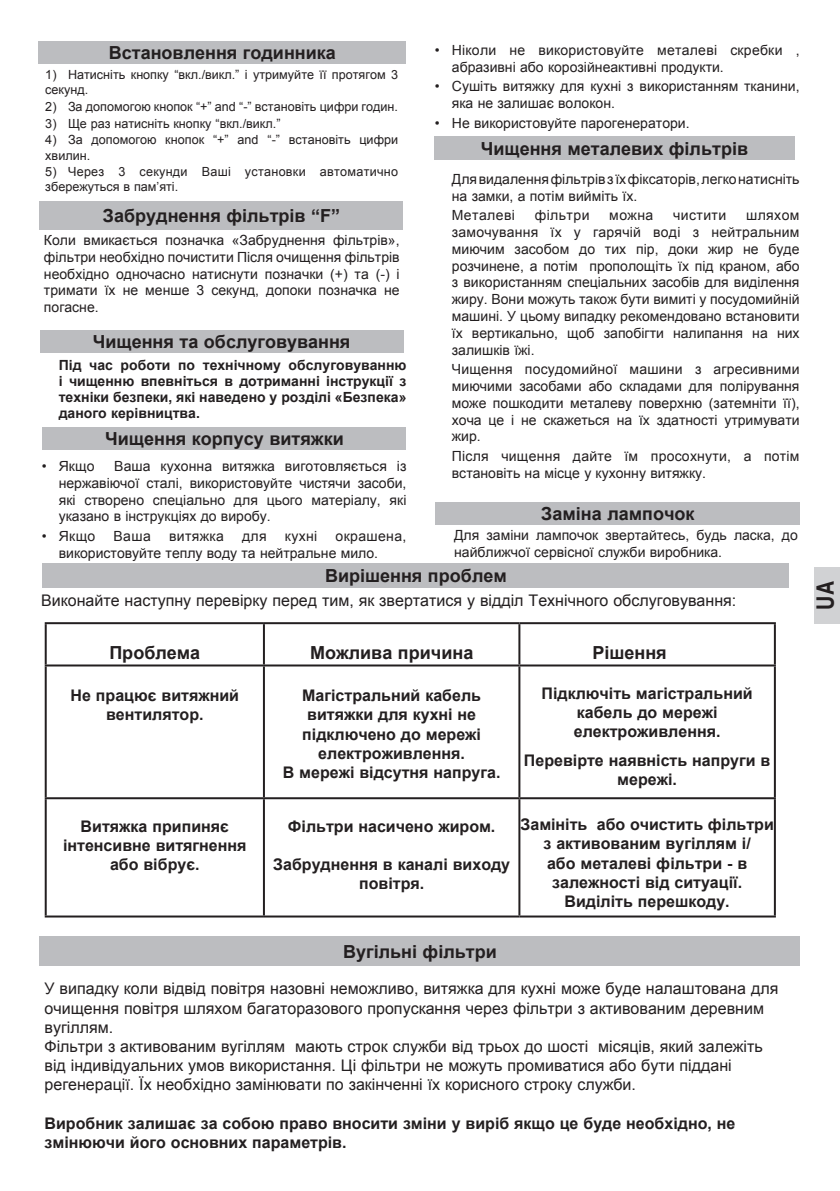
<style>
.page{position:relative;width:840px;height:1191px;background:#fff}
.page>*{position:absolute;margin:0;border:0;box-sizing:border-box;transform-origin:0 0}
.t1{font:700 condensed 24px "Helvetica";color:#231f20}
.t2{font:700 18px "Arial";color:#231f20}
.t3{font:700 16px/19.2px "Arial";color:#231f20;text-align:center}
.t4{font:16px/19.2px "Arial";color:#231f20}
.t5{font:14px/16.8px "Arial";color:#231f20}
.t6{font:700 14px/16px "Arial";color:#231f20;text-align:justify}
.t7{font:14px "Arial";letter-spacing:.03em;color:#231f20}
.t8{font:14px "Arial";letter-spacing:.025em;color:#231f20}
.t9{font:12.6px/15.2px "Arial";color:#231f20}
.t10{font:12.6px/15.2px "Arial";letter-spacing:.02em;color:#231f20}
.s1{color:#fff}
</style>
<div class="page">
<div style="left:814px;top:567px;width:25px;height:57px;background:#d1d2d4"></div>
<div style="left:40px;top:330px;width:363px;height:23px;background:#bcbdc0"></div>
<div style="left:43px;top:427px;width:363px;height:23px;background:#bcbdc0"></div>
<div style="left:434px;top:137px;width:360px;height:23px;background:#bcbdc0"></div>
<div style="left:435px;top:502px;width:364px;height:23px;background:#bcbdc0"></div>
<div style="left:43px;top:564px;width:745px;height:24px;background:#bcbdc0"></div>
<svg style="left:47px;top:624px;width:726px;height:291px"></svg>
<hr style="left:45px;top:622px;width:219px;height:2px;background:#231f20">
<hr style="left:45px;top:624px;width:2px;height:40px;background:#231f20">
<hr style="left:264px;top:622px;width:255px;height:2px;background:#231f20">
<hr style="left:263px;top:624px;width:2px;height:40px;background:#231f20">
<hr style="left:519px;top:622px;width:256px;height:2px;background:#231f20">
<hr style="left:518px;top:624px;width:2px;height:40px;background:#231f20">
<hr style="left:773px;top:624px;width:2px;height:40px;background:#231f20">
<hr style="left:45px;top:664px;width:219px;height:2px;background:#231f20">
<hr style="left:45px;top:666px;width:2px;height:131px;background:#231f20">
<hr style="left:264px;top:664px;width:255px;height:2px;background:#231f20">
<hr style="left:263px;top:666px;width:2px;height:131px;background:#231f20">
<hr style="left:519px;top:664px;width:256px;height:2px;background:#231f20">
<hr style="left:518px;top:666px;width:2px;height:131px;background:#231f20">
<hr style="left:773px;top:666px;width:2px;height:131px;background:#231f20">
<hr style="left:45px;top:797px;width:219px;height:2px;background:#231f20">
<hr style="left:45px;top:799px;width:2px;height:116px;background:#231f20">
<hr style="left:264px;top:797px;width:255px;height:2px;background:#231f20">
<hr style="left:263px;top:799px;width:2px;height:116px;background:#231f20">
<hr style="left:519px;top:797px;width:256px;height:2px;background:#231f20">
<hr style="left:518px;top:799px;width:2px;height:116px;background:#231f20">
<hr style="left:773px;top:799px;width:2px;height:116px;background:#231f20">
<hr style="left:45px;top:915px;width:219px;height:2px;background:#231f20">
<hr style="left:264px;top:915px;width:255px;height:2px;background:#231f20">
<hr style="left:519px;top:915px;width:256px;height:2px;background:#231f20">
<div style="left:38px;top:42px;width:368px;height:22px;background:#bcbdc0"></div>
<div style="left:40px;top:202px;width:363px;height:28px;background:#bcbdc0"></div>
<div style="left:40px;top:936px;width:759px;height:29px;background:#bcbdc0"></div>
<p class="t2" style="left:109px;top:41px;width:228px">Встановлення годинника</p>
<p class="t9" style="left:45px;top:67px;width:354px">1) Натисніть кнопку “вкл./викл.” і утримуйте її протягом 3 секунд.</p>
<p class="t9" style="left:45px;top:99px;width:354px">2) За допомогою кнопок “+” and “-” встановіть цифри годин.</p>
<p class="t9" style="left:45px;top:116px;width:236px">3) Ще раз натисніть кнопку “вкл./викл.”</p>
<p class="t9" style="left:45px;top:132px;width:354px">4) За допомогою кнопок “+” and “-” встановіть цифри хвилин.</p>
<p class="t10" style="left:45px;top:164px;width:354px">5) Через 3 секунди Ваші установки автоматично збережуться в пам’яті.</p>
<p class="t2" style="left:103px;top:204px;width:239px">Забруднення фільтрів “F”</p>
<p class="t5" style="left:44px;top:232px;width:357px;text-align:justify">Коли вмикається позначка «Забруднення фільтрів», фільтри необхідно почистити Після очищення фільтрів необхідно одночасно натиснути позначки (+) та (-) і тримати їх не менше 3 секунд, допоки позначка не погасне.</p>
<p class="t2" style="left:93px;top:330px;width:259px">Чищення та обслуговування</p>
<p class="t6" style="left:59px;top:357px;width:349px">Під час роботи по технічному обслуговуванню і чищенню впевніться в дотриманні інструкції з техніки безпеки, які наведено у розділі «Безпека» даного керівництва.</p>
<p class="t2" style="left:105px;top:427px;width:240px">Чищення корпусу витяжки</p>
<p class="t5" style="left:42px;top:458px;width:54px">• Якщо</p>
<p class="t5" style="left:59px;top:458px;width:349px;text-align:justify;text-indent:55px">Ваша кухонна витяжка виготовляється із нержавіючої сталі, використовуйте чистячи засоби, які створено спеціально для цього матеріалу, які указано в інструкціях до виробу.</p>
<p class="t5" style="left:42px;top:528px;width:55px">• Якщо</p>
<p class="t5" style="left:113px;top:528px;width:39px">Ваша</p>
<p class="t8" style="left:169px;top:527px;width:56px">витяжка</p>
<p class="t5" style="left:242px;top:528px;width:26px">для</p>
<p class="t5" style="left:285px;top:528px;width:34px">кухні</p>
<p class="t5" style="left:59px;top:528px;width:349px;text-indent:276px">окрашена, використовуйте теплу воду та нейтральне мило.</p>
<p class="t5" style="left:451px;top:42px;width:349px;text-indent:-17px">• Ніколи не використовуйте металеві скребки , абразивні або корозійнеактивні продукти.</p>
<p class="t5" style="left:451px;top:78px;width:349px;text-indent:-17px">• Сушіть витяжку для кухні з використанням тканини, яка не залишає волокон.</p>
<p class="t5" style="left:434px;top:114px;width:256px">• Не використовуйте парогенератори.</p>
<p class="t2" style="left:480px;top:137px;width:269px">Чищення металевих фільтрів</p>
<p class="t5" style="left:451px;top:170px;width:349px">Длявидаленняфільтрівз їхфіксаторів,легконатисніть на замки, а потім вийміть їх.</p>
<p class="t7" style="left:434px;top:206px;width:82px"><span class="s1">•</span> Металеві</p>
<p class="t7" style="left:534px;top:206px;width:56px">фільтри</p>
<p class="t5" style="left:609px;top:207px;width:45px">можна</p>
<p class="t7" style="left:672px;top:206px;width:55px">чистити</p>
<p class="t5" style="left:451px;top:207px;width:349px;text-align:justify;text-indent:294px">шляхом замочування їх у гарячій воді з нейтральним миючим засобом до тих пір, доки жир не буде розчинене, а потім прополощіть їх під краном, або з використанням спеціальних засобів для виділення жиру. Вони можуть також бути вимиті у посудомийній машині. У цьому випадку рекомендовано встановити їх вертикально, щоб запобігти налипання на них залишків їжі.</p>
<p class="t5" style="left:451px;top:361px;width:349px;text-align:justify;text-indent:-17px"><span class="s1">•</span> Чищення посудомийної машини з агресивними миючими засобами або складами для полірування може пошкодити металеву поверхню (затемніти її), хоча це і не скажеться на їх здатності утримувати жир.</p>
<p class="t5" style="left:451px;top:448px;width:349px;text-indent:-17px"><span class="s1">•</span> Після чищення дайте їм просохнути, а потім встановіть на місце у кухонну витяжку.</p>
<p class="t2" style="left:541px;top:502px;width:155px">Заміна лампочок</p>
<p class="t5" style="left:454px;top:527px;width:345px">Для заміни лампочок звертайтесь, будь ласка, до найближчої сервісної служби виробника.</p>
<p class="t2" style="left:325px;top:564px;width:183px">Вирішення проблем</p>
<p class="t4" style="left:41px;top:591px;width:696px">Виконайте наступну перевірку перед тим, як звертатися у відділ Технічного обслуговування:</p>
<p class="t2" style="left:109px;top:640px;width:92px">Проблема</p>
<p class="t2" style="left:310px;top:640px;width:165px">Можлива причина</p>
<p class="t2" style="left:592px;top:640px;width:76px">Рішення</p>
<p class="t3" style="left:70px;top:686px;width:170px">Не працює витяжний вентилятор.</p>
<p class="t3" style="left:283px;top:686px;width:219px">Магістральний кабель витяжки для кухні не підключено до мережі електроживлення.<br>В мережі відсутня напруга.</p>
<p class="t3" style="left:541px;top:684px;width:212px">Підключіть магістральний кабель до мережі електроживлення.</p>
<p class="t3" style="left:523px;top:751px;width:248px">Перевірте наявність напруги в мережі.</p>
<p class="t3" style="left:63px;top:817px;width:185px">Витяжка припиняє інтенсивне витягнення або вібрує.</p>
<p class="t3" style="left:288px;top:817px;width:209px">Фільтри насичено жиром.</p>
<p class="t3" style="left:273px;top:855px;width:238px">Забруднення в каналі виходу повітря.</p>
<p class="t3" style="left:520px;top:815px;width:255px">Замініть або очистить фільтри з активованим вугіллям і/<br>або металеві фільтри - в залежності від ситуації.<br>Виділіть перешкоду.</p>
<p class="t2" style="left:343px;top:939px;width:155px">Вугільні фільтри</p>
<p class="t4" style="left:45px;top:979px;width:734px">У випадку коли відвід повітря назовні неможливо, витяжка для кухні може буде налаштована для очищення повітря шляхом багаторазового пропускання через фільтри з активованим деревним вугіллям.<br>Фільтри з активованим вугіллям мають строк служби від трьох до шості місяців, який залежіть від індивідуальних умов використання. Ці фільтри не можуть промиватися або бути піддані регенерації. Їх необхідно замінювати по закінченні їх корисного строку служби.</p>
<p class="t3" style="left:45px;top:1114px;width:692px;text-align:left">Виробник залишає за собою право вносити зміни у виріб якщо це буде необхідно, не змінюючи його основних параметрів.</p>
<h1 class="t1" style="left:810px;top:609px;width:30px;rotate:-90deg">UA</h1>
</div>
